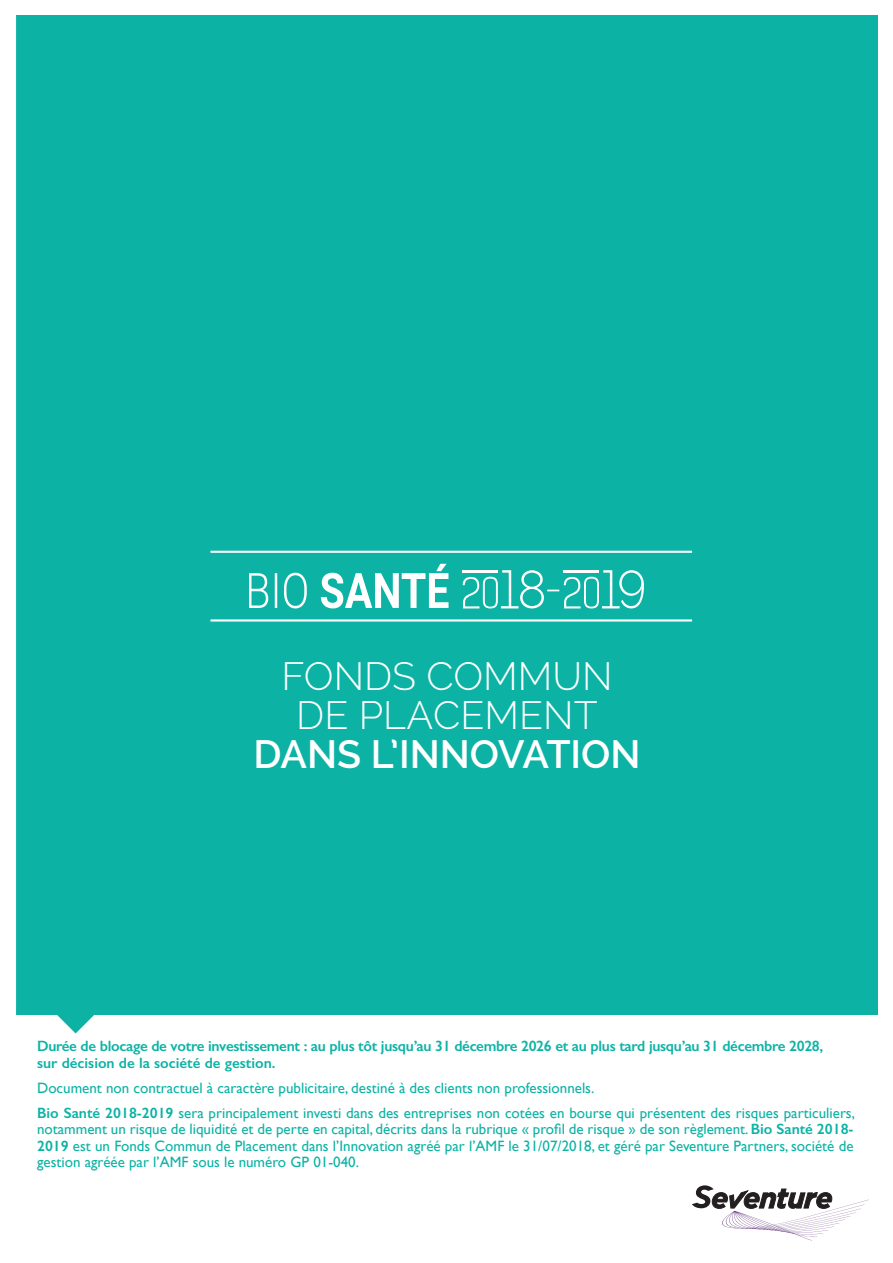
<style>
.page{position:relative;width:893px;height:1263px;background:#fff}
.page>*{position:absolute;margin:0;border:0;box-sizing:border-box;transform-origin:0 0}
.t1{font:300 39.3px/39.2px "Raleway";color:#fff;text-align:center}
.t2{font:600 39.3px "Raleway";color:#fff}
.t3{font:15px/16.5px "Gill Sans";color:#0cb3a5}
.t4{font:600 15px/16.5px "Gill Sans";letter-spacing:-.02em;color:#0cb3a5}
.s1{font-weight:600}
</style>
<div class="page">
<div style="left:11px;top:10px;width:872px;height:1004px;background:#0cb3a5"></div>
<svg style="left:37px;top:1014px;width:77px;height:19px"></svg>
<div style="left:1px;top:0;width:892px;height:1263px;border:15px solid #fff"></div>
<hr style="left:210px;top:551px;width:482px;height:2px;background:#fff">
<hr style="left:210px;top:619px;width:482px;height:2px;background:#fff">
<svg style="left:692px;top:1185px;width:177px;height:55px"></svg>
<svg style="left:463px;top:570px;width:181px;height:38px"></svg>
<svg style="left:249px;top:564px;width:200px;height:44px"></svg>
<h1 class="t1" style="left:281px;top:656px;width:333px">FONDS COMMUN<br>DE PLACEMENT</h1>
<h1 class="t2" style="left:253px;top:732px;width:389px">DANS L’INNOVATION</h1>
<p class="t4" style="left:37px;top:1038px;width:788px">Durée de blocage de votre investissement : au plus tôt jusqu’au 31 décembre 2026 et au plus tard jusqu’au 31 décembre 2028, sur décision de la société de gestion.</p>
<p class="t3" style="left:37px;top:1075px;width:819px;line-height:25px">Document non contractuel à caractère publicitaire, destiné à des clients non professionnels.<br><span class="s1">Bio Santé 2018-2019</span> sera principalement investi dans des entreprises non cotées en bourse qui présentent des risques particuliers,</p>
<p class="t3" style="left:37px;top:1121px;width:818px;text-align:justify">notamment un risque de liquidité et de perte en capital, décrits dans la rubrique « profil de risque » de son règlement. <span class="s1">Bio Santé 2018- 2019</span> est un Fonds Commun de Placement dans l’Innovation agréé par l’AMF le 31/07/2018, et géré par Seventure Partners, société de gestion agréée par l’AMF sous le numéro GP 01-040.</p>
</div>
